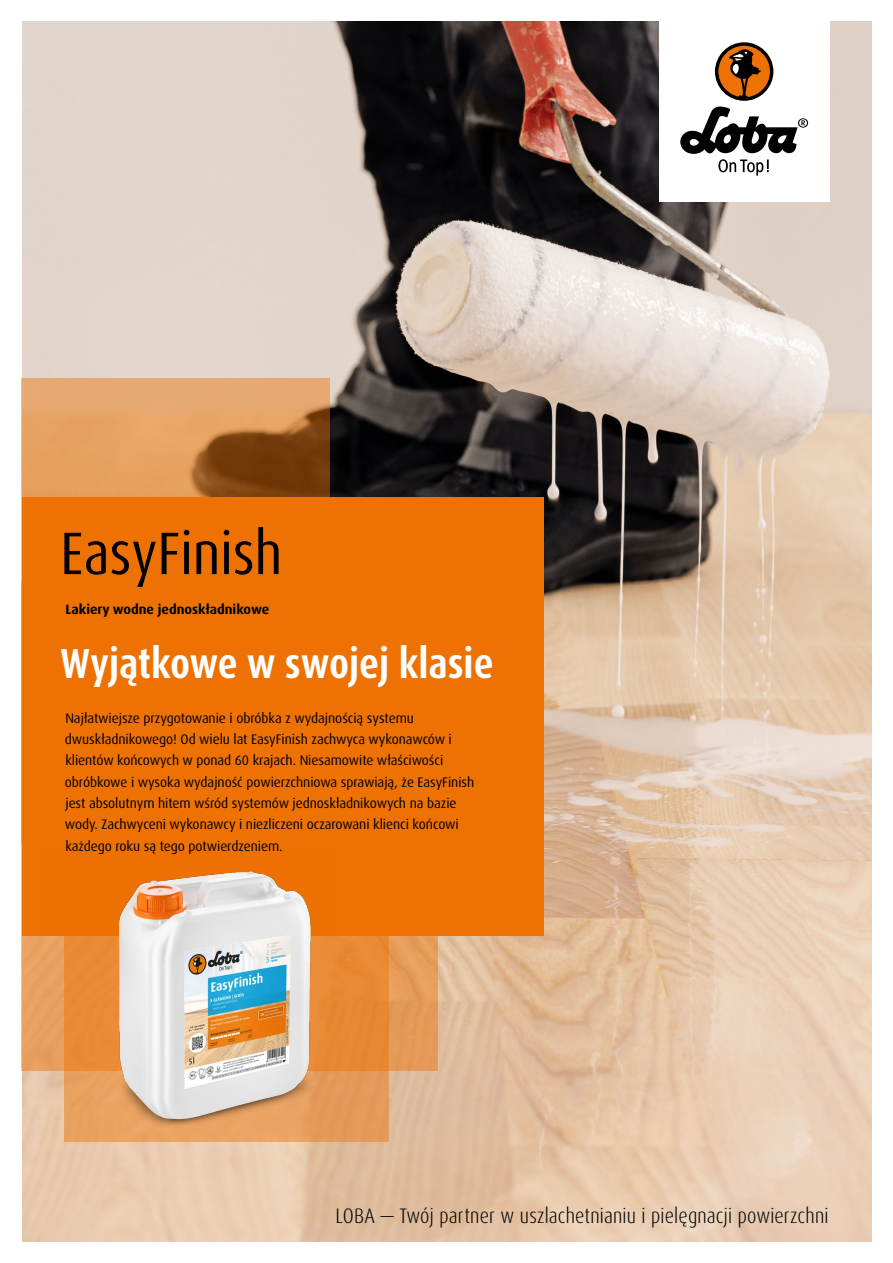
<style>
.page{position:relative;width:893px;height:1263px;background:#fff}
.page>*{position:absolute;margin:0;border:0;box-sizing:border-box;transform-origin:0 0}
.t1{font:condensed 60px "Dax Pro";color:#000}
.t2{font:700 condensed 42px "Dax Pro";color:#fff}
.t3{font:300 condensed 21px "Dax Pro";letter-spacing:.01em;color:#000}
.t4{font:13.8px/21.3px "Dax Pro";letter-spacing:-.005em;color:#000}
.t5{font:700 13.5px "Dax Pro";color:#000}
</style>
<div class="page">
<img style="left:22px;top:21px;width:850px;height:1221px">
<svg style="left:21px;top:378px;width:309px;height:203px"></svg>
<div style="left:21px;top:581px;width:417px;height:489px;background:#e69c5a"></div>
<div style="left:22px;top:497px;width:521px;height:438px;background:#ee7203"></div>
<svg style="left:64px;top:935px;width:324px;height:207px;fill:#e88b35"></svg>
<div style="left:659px;top:0;width:170px;height:202px;background:#fff"></div>
<svg style="left:680px;top:106px;width:128px;height:70px"></svg>
<div style="left:715px;top:42px;width:58px;height:59px;background:#000;border-radius:50%"></div>
<svg style="left:718px;top:45px;width:52px;height:52px"></svg>
<img style="left:37px;top:871px;width:303px;height:265px">
<h1 class="t1" style="left:60px;top:515px;width:223px">EasyFinish</h1>
<p class="t5" style="left:66px;top:601px;width:205px">Lakiery wodne jednoskładnikowe</p>
<h2 class="t2" style="left:61px;top:636px;width:435px">Wyjątkowe w swojej klasie</h2>
<p class="t4" style="left:65px;top:707px;width:411px">Najłatwiejsze przygotowanie i obróbka z wydajnością systemu dwuskładnikowego! Od wielu lat EasyFinish zachwyca wykonawców i klientów końcowych w ponad 60 krajach. Niesamowite właściwości obróbkowe i wysoka wydajność powierzchniowa sprawiają, że EasyFinish jest absolutnym hitem wśród systemów jednoskładnikowych na bazie wody. Zachwyceni wykonawcy i niezliczeni oczarowani klienci końcowi każdego roku są tego potwierdzeniem.</p>
<h3 class="t3" style="left:336px;top:1202px;width:494px">LOBA — Twój partner w uszlachetnianiu i pielęgnacji powierzchni</h3>
</div>
